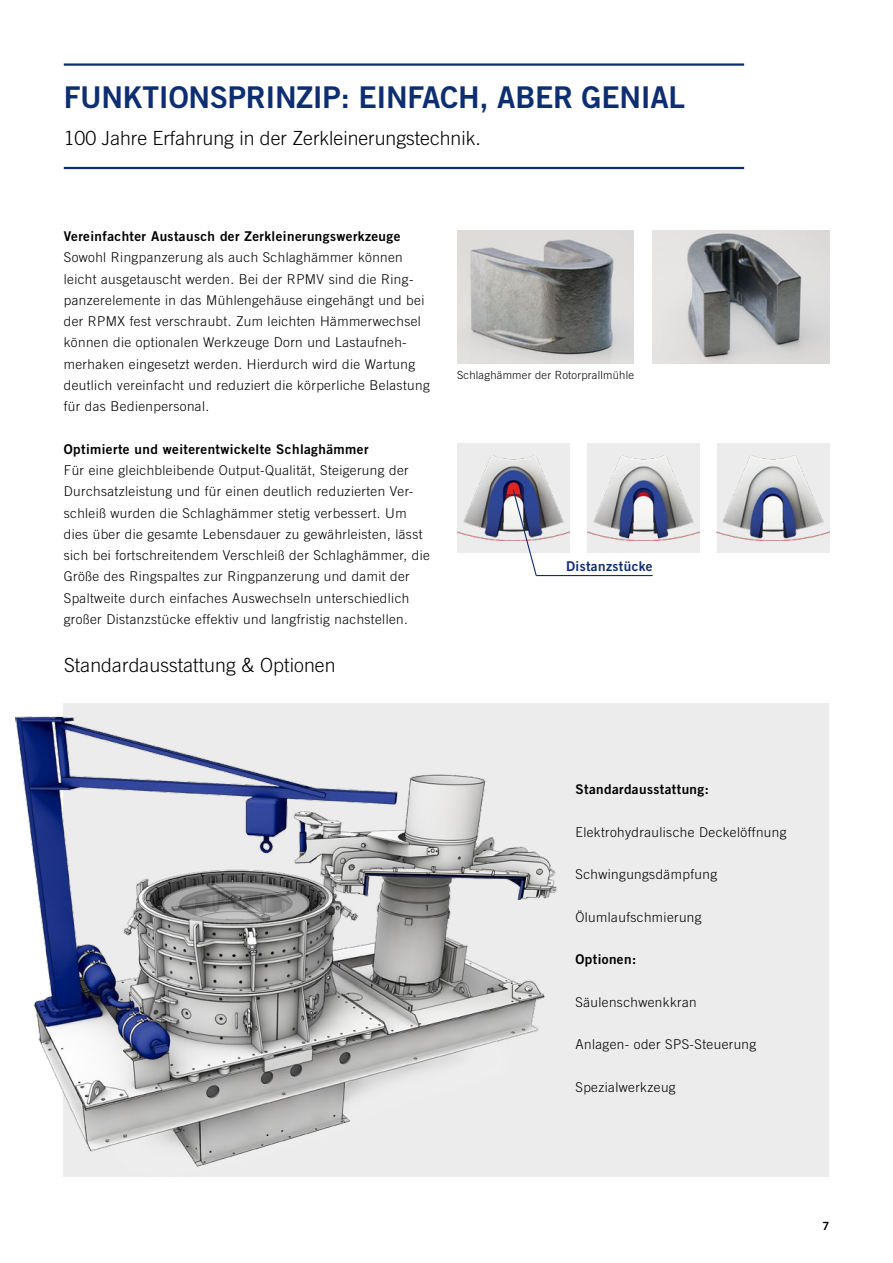
<style>
.page{position:relative;width:893px;height:1263px;background:#fff}
.page>*{position:absolute;margin:0;border:0;box-sizing:border-box;transform-origin:0 0}
.Head_20_22{font:30px "Trade Gothic LT Std Bd 2";letter-spacing:-.01em;color:#0e2e72}
.Head_20_22-2{font:300 19.5px "Trade Gothic LT Std";color:#000}
.Subhead_13_17{font:300 19.5px "Trade Gothic LT Std";letter-spacing:.005em;color:#000}
.Copy_9_11{font:300 13.5px/21.3px "Trade Gothic LT Std";letter-spacing:.03em;color:#000}
.Copy_9_11-2{font:13.5px "Trade Gothic LT Std Bd 2";letter-spacing:.03em;color:#000}
.Copy_9_11-3{font:13.5px "Trade Gothic LT Std Bd 2";letter-spacing:.03em;color:#0e2e72}
.Bildunterschrift_7_5{font:300 11.25px "Trade Gothic LT Std";letter-spacing:.02em;color:#000}
.t1{font:11.25px "Trade Gothic LT Std Bd 2";color:#000}
</style>
<div class="page">
<hr style="left:64px;top:63px;width:680px;height:3px;background:#0e2e72">
<hr style="left:64px;top:167px;width:680px;height:2px;background:#0e2e72">
<img style="left:457px;top:230px;width:177px;height:133px">
<div style="left:457px;top:443px;width:112px;height:110px;background:#ececec"></div>
<img style="left:457px;top:455px;width:112px;height:86px">
<div style="left:587px;top:443px;width:112px;height:110px;background:#ececec"></div>
<img style="left:587px;top:455px;width:112px;height:86px">
<div style="left:717px;top:443px;width:112px;height:110px;background:#ececec"></div>
<img style="left:717px;top:455px;width:112px;height:86px">
<div style="left:64px;top:704px;width:765px;height:473px;background:#ececec"></div>
<img style="left:653px;top:230px;width:176px;height:133px">
<hr style="left:536px;top:575px;width:117px;height:1px;background:#0e2e72">
<svg style="left:512px;top:488px;width:26px;height:89px"></svg>
<img style="left:15px;top:717px;width:542px;height:460px">
<p class="Head_20_22" style="left:64px;top:79px;width:623px">FUNKTIONSPRINZIP: EINFACH, ABER GENIAL</p>
<p class="Head_20_22-2" style="left:64px;top:127px;width:419px">100 Jahre Erfahrung in der Zerkleinerungstechnik.</p>
<p class="Copy_9_11-2" style="left:64px;top:228px;width:338px">Vereinfachter Austausch der Zerkleinerungswerkzeuge</p>
<p class="Copy_9_11" style="left:64px;top:247px;width:367px">Sowohl Ringpanzerung als auch Schlaghämmer können leicht ausgetauscht werden. Bei der RPMV sind die Ring&shy;panzerelemente in das Mühlengehäuse eingehängt und bei der RPMX fest verschraubt. Zum leichten Hämmerwechsel können die optionalen Werkzeuge Dorn und Lastaufneh&shy;merhaken eingesetzt werden. Hierdurch wird die Wartung deutlich vereinfacht und reduziert die körperliche Belastung für das Bedienpersonal.</p>
<p class="Copy_9_11-2" style="left:64px;top:441px;width:306px">Optimierte und weiterentwickelte Schlaghämmer</p>
<p class="Copy_9_11" style="left:64px;top:459px;width:368px">Für eine gleichbleibende Output-Qualität, Steigerung der Durchsatzleistung und für einen deutlich reduzierten Ver&shy;schleiß wurden die Schlaghämmer stetig verbessert. Um dies über die gesamte Lebensdauer zu gewährleisten, lässt sich bei fortschreitendem Verschleiß der Schlaghämmer, die Größe des Ringspaltes zur Ringpanzerung und damit der Spaltweite durch einfaches Auswechseln unterschiedlich großer Distanzstücke effektiv und langfristig nachstellen.</p>
<p class="Subhead_13_17" style="left:64px;top:653px;width:273px">Standardausstattung &amp; Optionen</p>
<p class="Bildunterschrift_7_5" style="left:457px;top:369px;width:178px">Schlaghämmer der Rotorprallmühle</p>
<p class="Copy_9_11-3" style="left:566px;top:558px;width:88px">Distanzstücke</p>
<p class="Copy_9_11-2" style="left:575px;top:781px;width:135px">Standardausstattung:</p>
<p class="Copy_9_11" style="left:575px;top:821px;width:212px">Elektrohydraulische Deckelöffnung</p>
<p class="Copy_9_11" style="left:575px;top:863px;width:143px">Schwingungsdämpfung</p>
<p class="Copy_9_11" style="left:575px;top:906px;width:128px">Ölumlaufschmierung</p>
<p class="Copy_9_11-2" style="left:575px;top:951px;width:62px">Optionen:</p>
<p class="Copy_9_11" style="left:575px;top:991px;width:123px">Säulenschwenkkran</p>
<p class="Copy_9_11" style="left:575px;top:1034px;width:182px">Anlagen- oder SPS-Steuerung</p>
<p class="Copy_9_11" style="left:575px;top:1076px;width:102px">Spezialwerkzeug</p>
<p class="t1" style="left:822px;top:1219px;width:8px">7</p>
</div>
